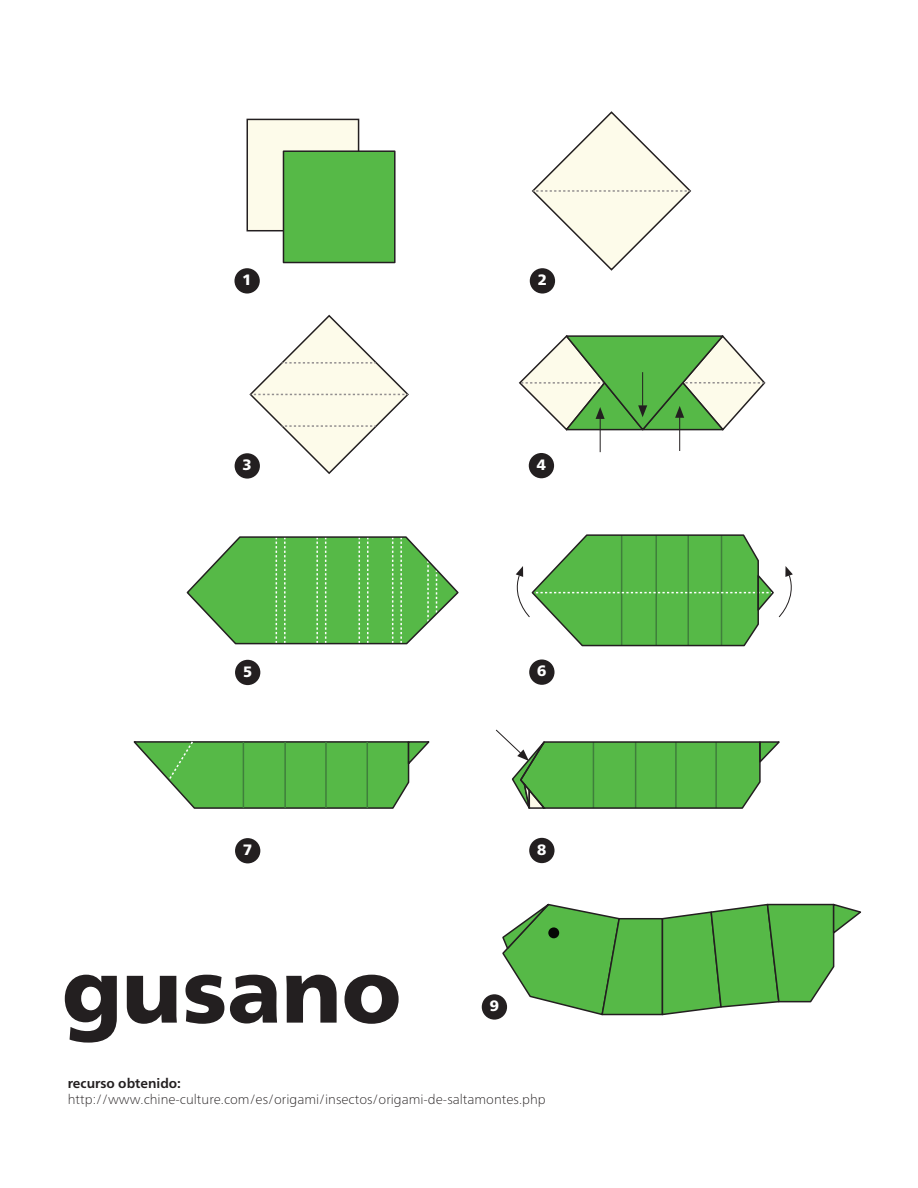
<style>
.page{position:relative;width:918px;height:1188px;background:#fff}
.page>*{position:absolute;margin:0;border:0;box-sizing:border-box;transform-origin:0 0}
.t1{font:900 90px "Frutiger Neue LTW1 G";color:#231f20}
.t2{font:900 15px "Frutiger Neue LTW1 G";color:#fff}
.t3{font:100 13.5px "Frutiger Neue LTW1 G";color:#231f20}
.t4{font:700 13.5px "Frutiger Neue LTW1 G";color:#231f20}
</style>
<div class="page">
<div style="left:247px;top:119px;width:112px;height:112px;background:#fdfbea;border:2px solid #231f20"></div>
<div style="left:283px;top:150px;width:113px;height:113px;background:#56b947;border:2px solid #231f20"></div>
<svg style="left:532px;top:111px;width:159px;height:161px"></svg>
<svg style="left:249px;top:314px;width:160px;height:160px"></svg>
<svg style="left:133px;top:741px;width:297px;height:68px"></svg>
<hr style="left:243px;top:742px;width:1px;height:66px;background:#3f7f3b">
<hr style="left:284px;top:742px;width:2px;height:66px;background:#3f7f3b">
<hr style="left:325px;top:742px;width:2px;height:66px;background:#3f7f3b">
<hr style="left:367px;top:742px;width:1px;height:66px;background:#3f7f3b">
<svg style="left:502px;top:903px;width:360px;height:113px"></svg>
<div style="left:234px;top:268px;width:26px;height:26px;background:#231f20;border-radius:50%"></div>
<div style="left:530px;top:268px;width:25px;height:26px;background:#231f20;border-radius:50%"></div>
<div style="left:529px;top:453px;width:25px;height:25px;background:#231f20;border-radius:50%"></div>
<svg style="left:186px;top:536px;width:273px;height:109px"></svg>
<div style="left:235px;top:453px;width:25px;height:26px;background:#231f20;border-radius:50%"></div>
<div style="left:529px;top:660px;width:26px;height:25px;background:#231f20;border-radius:50%"></div>
<div style="left:235px;top:660px;width:25px;height:25px;background:#231f20;border-radius:50%"></div>
<div style="left:529px;top:838px;width:26px;height:25px;background:#231f20;border-radius:50%"></div>
<div style="left:482px;top:994px;width:25px;height:26px;background:#231f20;border-radius:50%"></div>
<div style="left:235px;top:838px;width:25px;height:25px;background:#231f20;border-radius:50%"></div>
<div style="left:548px;top:927px;width:11px;height:11px;background:#060705;border-radius:50%"></div>
<hr style="left:679px;top:417px;width:1px;height:34px;background:#231f20">
<hr style="left:600px;top:418px;width:1px;height:34px;background:#231f20">
<svg style="left:518px;top:335px;width:248px;height:97px"></svg>
<svg style="left:496px;top:729px;width:284px;height:80px"></svg>
<svg style="left:515px;top:534px;width:278px;height:113px"></svg>
<p class="t2" style="left:242px;top:269px;width:11px">1</p>
<p class="t2" style="left:538px;top:269px;width:11px">2</p>
<p class="t2" style="left:243px;top:454px;width:11px">3</p>
<p class="t2" style="left:537px;top:453px;width:11px">4</p>
<p class="t2" style="left:243px;top:660px;width:11px">5</p>
<p class="t2" style="left:537px;top:660px;width:11px">6</p>
<p class="t2" style="left:243px;top:839px;width:11px">7</p>
<h1 class="t1" style="left:62px;top:924px;width:341px">gusano</h1>
<p class="t2" style="left:537px;top:838px;width:11px">8</p>
<p class="t2" style="left:490px;top:995px;width:11px">9</p>
<p class="t4" style="left:68px;top:1073px;width:115px">recurso obtenido:</p>
<p class="t3" style="left:68px;top:1089px;width:479px">http://www.chine-culture.com/es/origami/insectos/origami-de-saltamontes.php</p>
</div>
